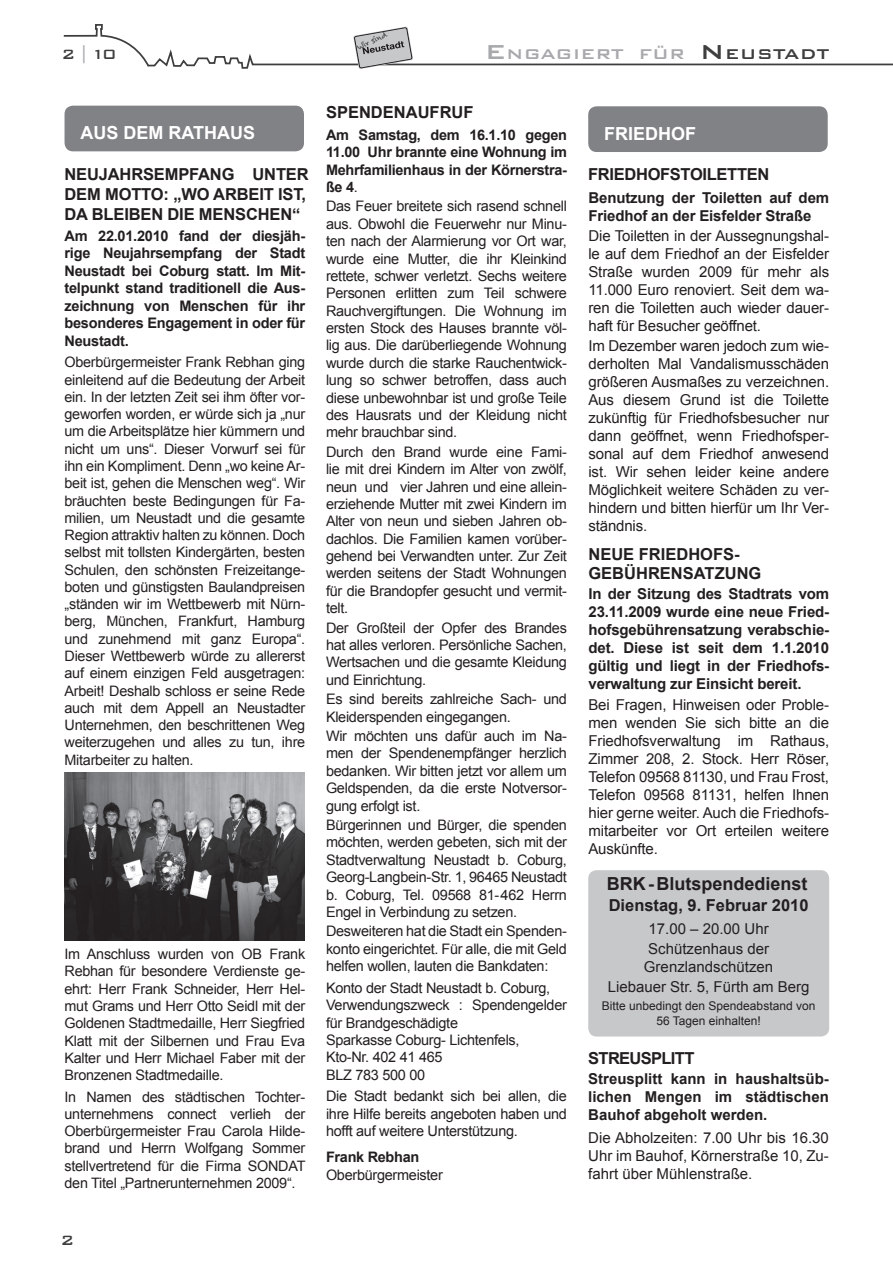
<style>
.page{position:relative;width:893px;height:1263px;background:#fff}
.page>*{position:absolute;margin:0;border:0;box-sizing:border-box;transform-origin:0 0}
.t1{font:500 18.9px "Bank Gothic BT";color:#a8a9ad;scale:1.06 1}
.t2{font:500 18.9px "Bank Gothic BT";color:#3e3e3f;scale:1.06 1}
.t3{font:700 18px "Arial";color:#fff}
.t4{font:700 18px "Arial";color:#231f20}
.t5{font:500 18px "Bank Gothic BT";color:#3e3e3f}
.t6{font:700 16.5px "Arial";letter-spacing:-.01em;color:#231f20}
.t7{font:700 16.5px "Arial";letter-spacing:-.04em;color:#231f20}
.t8{font:15px/18px "Arial";letter-spacing:-.01em;color:#231f20;text-align:justify}
.t9{font:700 15px/18px "Arial";letter-spacing:-.01em;color:#231f20;text-align:justify}
.t10{font:700 14.55px/17.4px "Arial";letter-spacing:-.02em;color:#231f20;text-align:justify}
.t11{font:14.4px/17.4px "Arial";letter-spacing:-.02em;color:#231f20;text-align:justify}
.t12{font:700 14.4px/17.4px "Arial";letter-spacing:-.02em;color:#231f20;text-align:justify}
.t13{font:12px/14.4px "Arial";color:#231f20;text-align:center}
.s1{color:#a8a9ad}
.s2{font-size:27px}
.s3{font-size:27px;color:#3e3e3f}
.s4{color:#3e3e3f}
.s5{font-weight:400}
</style>
<div class="page">
<svg style="left:63px;top:24px;width:829px;height:45px"></svg>
<svg style="left:353px;top:26px;width:60px;height:43px"></svg>
<div style="left:65px;top:106px;width:239px;height:45px;background:#808285;border-radius:9px"></div>
<img style="left:65px;top:773px;width:240px;height:167px">
<div style="left:588px;top:106px;width:240px;height:46px;background:#808285;border-radius:9px"></div>
<div style="left:588px;top:870px;width:241px;height:166px;background:#c7c8ca;border-radius:9px"></div>
<p class="t5" style="left:62px;top:44px;width:56px">2<span class="s1">|</span>10</p>
<h1 class="t1" style="left:485px;top:44px;width:52px"><span class="s2">E</span>ngag</h1>
<h1 class="t1" style="left:573px;top:44px;width:159px">iert für <span class="s3">N</span> <span class="s4">eus</span></h1>
<h1 class="t2" style="left:773px;top:44px;width:54px">tadt</h1>
<p class="t6" style="left:326px;top:102px;width:149px">SPENDENAUFRUF</p>
<p class="t12" style="left:326px;top:127px;width:242px">Am Samstag, dem 16.1.10 gegen 11.00 Uhr brannte eine Wohnung im Mehrfamilienhaus in der Körnerstra&shy;ße 4<span class="s5">.</span></p>
<p class="t11" style="left:326px;top:198px;width:242px">Das Feuer breitete sich rasend schnell aus. Obwohl die Feuerwehr nur Minu&shy;ten nach der Alarmierung vor Ort war, wurde eine Mutter, die ihr Kleinkind rettete, schwer verletzt. Sechs weitere Personen erlitten zum Teil schwere Rauchvergiftungen. Die Wohnung im ersten Stock des Hauses brannte völ&shy;lig aus. Die darüberliegende Wohnung wurde durch die starke Rauchentwick&shy;lung so schwer betroffen, dass auch diese unbewohnbar ist und große Teile des Hausrats und der Kleidung nicht mehr brauchbar sind.</p>
<p class="t11" style="left:326px;top:443px;width:242px">Durch den Brand wurde eine Fami&shy;lie mit drei Kindern im Alter von zwölf, neun und vier Jahren und eine allein&shy;erziehende Mutter mit zwei Kindern im Alter von neun und sieben Jahren ob&shy;dachlos. Die Familien kamen vorüber&shy;gehend bei Verwandten unter. Zur Zeit werden seitens der Stadt Wohnungen für die Brandopfer gesucht und vermit&shy;telt.</p>
<p class="t11" style="left:326px;top:619px;width:242px">Der Großteil der Opfer des Brandes hat alles verloren. Persönliche Sachen, Wertsachen und die gesamte Kleidung und Einrichtung.</p>
<p class="t11" style="left:326px;top:691px;width:242px">Es sind bereits zahlreiche Sach- und<br>Kleiderspenden eingegangen.</p>
<p class="t11" style="left:326px;top:727px;width:242px">Wir möchten uns dafür auch im Na&shy;men der Spendenempfänger herzlich bedanken. Wir bitten jetzt vor allem um Geldspenden, da die erste Notversor&shy;gung erfolgt ist.</p>
<p class="t11" style="left:326px;top:816px;width:242px">Bürgerinnen und Bürger, die spenden möchten, werden gebeten, sich mit der Stadtverwaltung Neustadt b. Coburg, Georg-Langbein-Str. 1, 96465 Neustadt b. Coburg, Tel. 09568 81-462 Herrn Engel in Verbindung zu setzen.</p>
<p class="t11" style="left:326px;top:923px;width:242px">Desweiteren hat die Stadt ein Spenden&shy;konto eingerichtet. Für alle, die mit Geld helfen wollen, lauten die Bankdaten:</p>
<p class="t11" style="left:326px;top:979px;width:242px;text-align:left">Konto der Stadt Neustadt b. Coburg,<br>Verwendungszweck : Spendengelder für Brandgeschädigte<br>Sparkasse Coburg- Lichtenfels,<br>Kto-Nr. 402 41 465<br>BLZ 783 500 00</p>
<p class="t11" style="left:326px;top:1088px;width:242px">Die Stadt bedankt sich bei allen, die ihre Hilfe bereits angeboten haben und hofft auf weitere Unterstützung.</p>
<p class="t12" style="left:326px;top:1149px;width:95px">Frank Rebhan</p>
<p class="t11" style="left:326px;top:1166px;width:118px">Oberbürgermeister</p>
<p class="t3" style="left:80px;top:121px;width:176px">AUS DEM RATHAUS</p>
<p class="t3" style="left:604px;top:122px;width:93px">FRIEDHOF</p>
<p class="t6" style="left:65px;top:164px;width:246px">NEUJAHRSEMPFANG UNTER</p>
<p class="t6" style="left:588px;top:164px;width:21px">Friedhofstoiletten</p>
<p class="t6" style="left:65px;top:184px;width:171px">DEM MOTTO: „Wo Arbeit</p>
<p class="t6" style="left:278px;top:184px;width:29px">ist,</p>
<p class="t6" style="left:65px;top:203px;width:39px">da bleiben</p>
<p class="t6" style="left:168px;top:203px;width:10px">die</p>
<p class="t6" style="left:199px;top:203px;width:26px">Menschen</p>
<p class="t6" style="left:292px;top:203px;width:10px">“</p>
<p class="t9" style="left:588px;top:189px;width:242px">Benutzung der Toiletten auf dem<br>Friedhof an der Eisfelder Straße</p>
<p class="t8" style="left:588px;top:227px;width:242px">Die Toiletten in der Aussegnungshal&shy;le auf dem Friedhof an der Eisfelder Straße wurden 2009 für mehr als 11.000 Euro renoviert. Seit dem wa&shy;ren die Toiletten auch wieder dauer&shy;haft für Besucher geöffnet.</p>
<p class="t8" style="left:588px;top:337px;width:242px">Im Dezember waren jedoch zum wie&shy;derholten Mal Vandalismusschäden größeren Ausmaßes zu verzeichnen.<br>Aus diesem Grund ist die Toilette zukünftig für Friedhofsbesucher nur dann geöffnet, wenn Friedhofsper&shy;sonal auf dem Friedhof anwesend ist. Wir sehen leider keine andere Möglichkeit weitere Schäden zu ver&shy;hindern und bitten hierfür um Ihr Ver&shy;ständnis.</p>
<p class="t6" style="left:588px;top:543px;width:72px">NEUE Friedhofs</p>
<p class="t6" style="left:734px;top:543px;width:7px">-</p>
<p class="t6" style="left:588px;top:563px;width:13px">geb</p>
<p class="t6" style="left:624px;top:563px;width:24px">ührensat</p>
<p class="t6" style="left:715px;top:563px;width:23px">zung</p>
<p class="t9" style="left:588px;top:586px;width:242px">In der Sitzung des Stadtrats vom 23.11.2009 wurde eine neue Fried&shy;hofsgebührensatzung verabschie&shy;det. Diese ist seit dem 1.1.2010 gültig und liegt in der Friedhofs&shy;verwaltung zur Einsicht bereit.</p>
<p class="t8" style="left:588px;top:695px;width:242px">Bei Fragen, Hinweisen oder Proble&shy;men wenden Sie sich bitte an die Friedhofsverwaltung im Rathaus, Zimmer 208, 2. Stock. Herr Röser, Telefon 09568 81130, und Frau Frost, Telefon 09568 81131, helfen Ihnen hier gerne weiter. Auch die Friedhofs&shy;mitarbeiter vor Ort erteilen weitere Auskünfte.</p>
<p class="t10" style="left:65px;top:228px;width:242px">Am 22.01.2010 fand der diesjäh&shy;rige Neujahrsempfang der Stadt Neustadt bei Coburg statt. Im Mit&shy;telpunkt stand traditionell die Aus&shy;zeichnung von Menschen für ihr besonderes Engagement in oder für Neustadt.</p>
<p class="t11" style="left:65px;top:354px;width:242px">Oberbürgermeister Frank Rebhan ging einleitend auf die Bedeutung der Arbeit ein. In der letzten Zeit sei ihm öfter vor&shy;geworfen worden, er würde sich ja „nur um die Arbeitsplätze hier kümmern und nicht um uns“. Dieser Vorwurf sei für ihn ein Kompliment. Denn „wo keine Ar&shy;beit ist, gehen die Menschen weg“. Wir bräuchten beste Bedingungen für Fa&shy;milien, um Neustadt und die gesamte Region attraktiv halten zu können. Doch selbst mit tollsten Kindergärten, besten Schulen, den schönsten Freizeitange&shy;boten und günstigsten Baulandpreisen „ständen wir im Wettbewerb mit Nürn&shy;berg, München, Frankfurt, Hamburg und zunehmend mit ganz Europa“.<br>Dieser Wettbewerb würde zu allererst auf einem einzigen Feld ausgetragen:<br>Arbeit! Deshalb schloss er seine Rede auch mit dem Appell an Neustadter Unternehmen, den beschrittenen Weg weiterzugehen und alles zu tun, ihre Mitarbeiter zu halten.</p>
<p class="t4" style="left:607px;top:871px;width:202px">BRK-Blutspendedienst</p>
<p class="t6" style="left:609px;top:894px;width:201px">Dienstag, 9. Februar 2010</p>
<p class="t8" style="left:648px;top:918px;width:122px;line-height:20.1px">17.00 – 20.00 Uhr<br>Schützenhaus der</p>
<p class="t8" style="left:608px;top:956px;width:203px;line-height:20.1px;text-align:center">Grenzlandschützen<br>Liebauer Str. 5, Fürth am Berg</p>
<p class="t13" style="left:602px;top:999px;width:215px">Bitte unbedingt den Spendeabstand von<br>56 Tagen einhalten!</p>
<p class="t7" style="left:588px;top:1047px;width:108px">STREUSPLITT</p>
<p class="t9" style="left:588px;top:1071px;width:242px">Streusplitt kann in haushaltsüb&shy;lichen Mengen im städtischen Bauhof abgeholt werden.</p>
<p class="t8" style="left:588px;top:1128px;width:242px">Die Abholzeiten: 7.00 Uhr bis 16.30<br>Uhr im Bauhof, Körnerstraße 10, Zu&shy;fahrt über Mühlenstraße.</p>
<p class="t11" style="left:65px;top:945px;width:242px">Im Anschluss wurden von OB Frank Rebhan für besondere Verdienste ge&shy;ehrt: Herr Frank Schneider, Herr Hel&shy;mut Grams und Herr Otto Seidl mit der Goldenen Stadtmedaille, Herr Siegfried Klatt mit der Silbernen und Frau Eva Kalter und Herr Michael Faber mit der Bronzenen Stadtmedaille.</p>
<p class="t11" style="left:65px;top:1088px;width:242px">In Namen des städtischen Tochter&shy;unternehmens connect verlieh der Oberbürgermeister Frau Carola Hilde&shy;brand und Herrn Wolfgang Sommer stellvertretend für die Firma SONDAT den Titel „Partnerunternehmen 2009“.</p>
<p class="t5" style="left:61px;top:1230px;width:15px">2</p>
</div>
